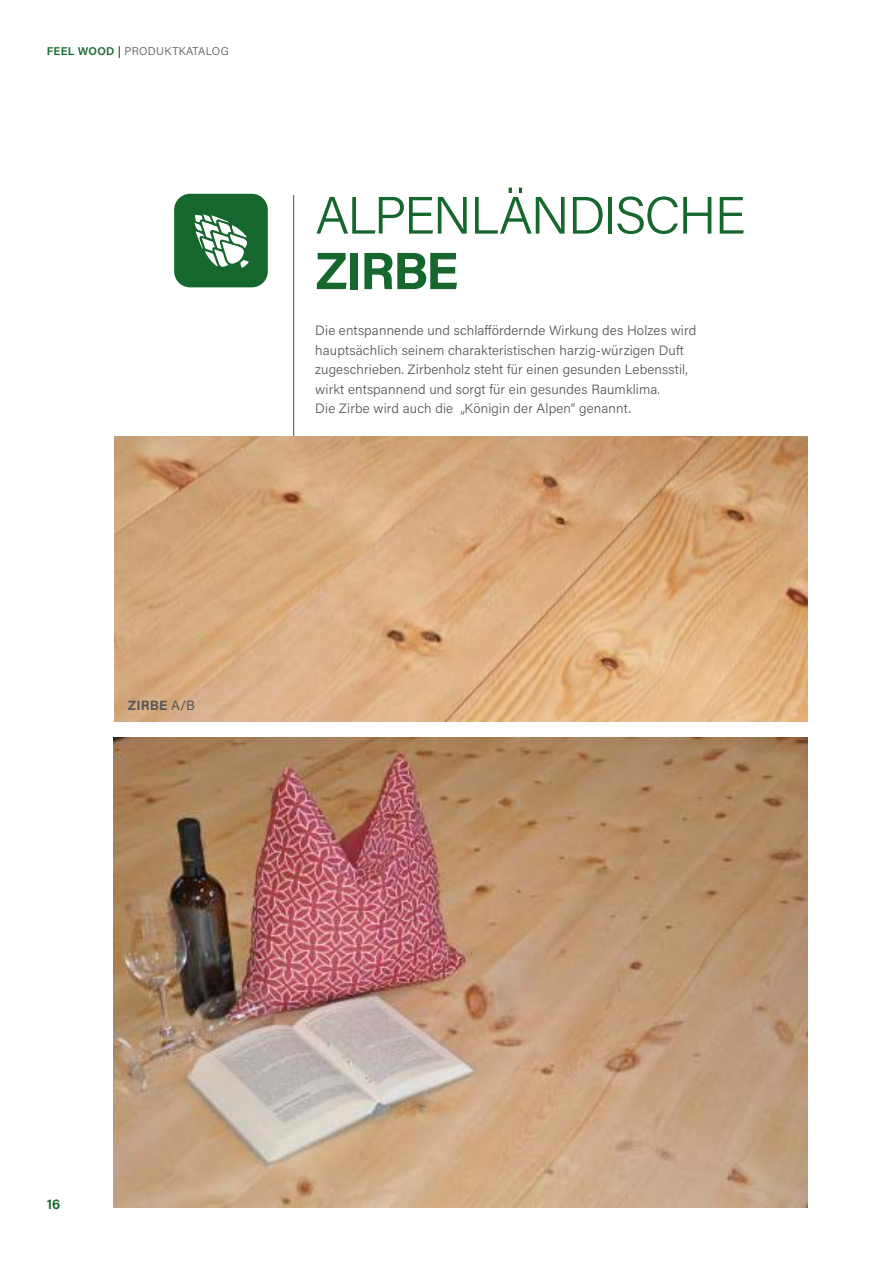
<style>
.page{position:relative;width:893px;height:1263px;background:#fff}
.page>*{position:absolute;margin:0;border:0;box-sizing:border-box;transform-origin:0 0}
.t1{font:300 52.5px "Acumin Pro";letter-spacing:-.04em;color:#16672e}
.t2{font:700 52.5px "Acumin Pro";letter-spacing:-.04em;color:#16672e}
.t3{font:600 14.25px "Acumin Pro";color:#16672e}
.t4{font:300 13.5px/19.5px "Acumin Pro";letter-spacing:.01em;color:#575656}
.t5{font:700 13.5px "Acumin Pro";letter-spacing:.01em;color:#575656}
.t6{font:300 11.25px "Acumin Pro";letter-spacing:.025em;color:#575656}
.s1{font-weight:600;color:#16672e}
.s2{font-weight:400}
</style>
<div class="page">
<hr style="left:293px;top:195px;width:1px;height:328px;background:#16672e">
<div style="left:174px;top:194px;width:94px;height:93px;background:#16672e;border-radius:16px"></div>
<img style="left:114px;top:436px;width:693px;height:285px">
<img style="left:114px;top:737px;width:694px;height:470px">
<svg style="left:194px;top:214px;width:55px;height:54px"></svg>
<p class="t6" style="left:47px;top:43px;width:183px"><span class="s1">FEEL WOOD |</span> PRODUKTKATALOG</p>
<h1 class="t1" style="left:315px;top:179px;width:432px">ALPENLÄNDISCHE</h1>
<h1 class="t2" style="left:315px;top:234px;width:145px">ZIRBE</h1>
<p class="t4" style="left:315px;top:320px;width:382px">Die entspannende und schlaffördernde Wirkung des Holzes wird hauptsächlich seinem charakteristischen harzig-würzigen Duft zugeschrieben. Zirbenholz steht für einen gesunden Lebensstil, wirkt entspannend und sorgt für ein gesundes Raumklima.<br>Die Zirbe wird auch die „Königin der Alpen“ genannt.</p>
<p class="t5" style="left:128px;top:695px;width:69px">ZIRBE <span class="s2">A/B</span></p>
<p class="t3" style="left:47px;top:1194px;width:15px">16</p>
</div>
